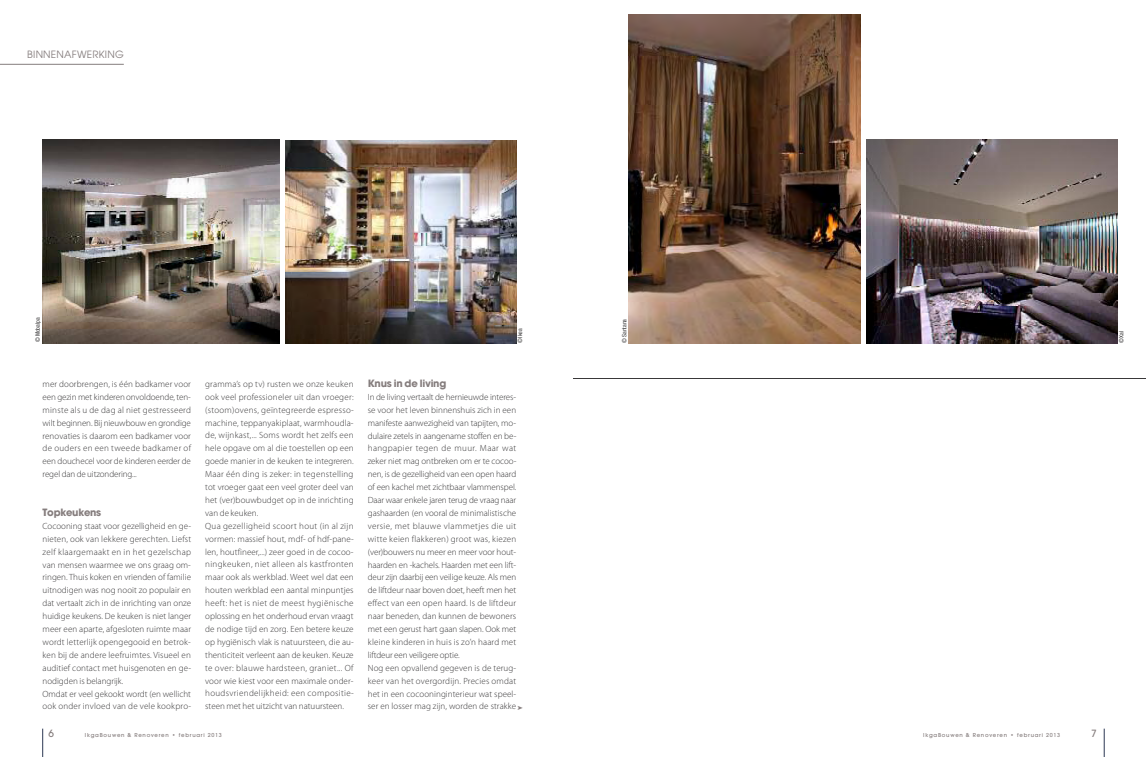
<style>
.page{position:relative;width:1146px;height:757px;background:#fff}
.page>*{position:absolute;margin:0;border:0;box-sizing:border-box;transform-origin:0 0}
.t1{font:500 11px "Avant Gard";color:#857d7d}
.t2{font:700 10px "Avant Garde LT";letter-spacing:-.025em;color:#857d7d}
.t3{font:10px "Avant Garde";letter-spacing:.025em;color:#857d7d}
.t4{font:300 9px/12.9px "Myriad Pro";letter-spacing:.005em;color:#393839}
.t5{font:500 6px "Avant Gard";letter-spacing:.125em;color:#857d7d}
.t6{font:condensed 6px "Helvetica Neue";color:#393839}
</style>
<div class="page">
<svg style="left:1103px;top:729px;width:1px;height:28px"></svg>
<svg style="left:42px;top:729px;width:1px;height:28px"></svg>
<hr style="left:0;top:64px;width:124px;height:1px;background:#857d7d">
<img style="left:43px;top:140px;width:236px;height:204px">
<img style="left:285px;top:141px;width:231px;height:203px">
<hr style="left:573px;top:378px;width:572px;height:1px;background:#393839">
<img style="left:629px;top:14px;width:231px;height:330px">
<img style="left:866px;top:140px;width:251px;height:204px">
<p class="t3" style="left:27px;top:49px;width:98px">BINNENAFWERKING</p>
<p class="t6" style="left:36px;top:342px;width:26px;rotate:-90deg">© Mobalpa</p>
<p class="t6" style="left:517px;top:343px;width:17px;rotate:-90deg">© Ikea</p>
<p class="t6" style="left:622px;top:343px;width:26px;rotate:-90deg">© Santana</p>
<p class="t4" style="left:43px;top:378px;width:150px;text-align:justify">mer doorbrengen, is één badkamer voor een gezin met kinderen onvoldoende, ten&shy;minste als u de dag al niet gestresseerd wilt beginnen. Bij nieuwbouw en grondige renovaties is daarom een badkamer voor de ouders en een tweede badkamer of een douchecel voor de kinderen eerder de regel dan de uitzondering...</p>
<p class="t2" style="left:43px;top:508px;width:60px">Topkeukens</p>
<p class="t4" style="left:43px;top:520px;width:150px">Cocooning staat voor gezelligheid en ge&shy;nieten, ook van lekkere gerechten. Liefst zelf klaargemaakt en in het gezelschap van mensen waarmee we ons graag om&shy;ringen. Thuis koken en vrienden of familie uitnodigen was nog nooit zo populair en dat vertaalt zich in de inrichting van onze huidige keukens. De keuken is niet langer meer een aparte, afgesloten ruimte maar wordt letterlijk opengegooid en betrok&shy;ken bij de andere leefruimtes. Visueel en auditief contact met huisgenoten en ge&shy;nodigden is belangrijk.<br>Omdat er veel gekookt wordt (en wellicht ook onder invloed van de vele kookpro-</p>
<p class="t4" style="left:205px;top:378px;width:150px">gramma’s op tv) rusten we onze keuken ook veel professioneler uit dan vroeger: (stoom)ovens, geïntegreerde espresso&shy;machine, teppanyakiplaat, warmhoudla&shy;de, wijnkast,... Soms wordt het zelfs een hele opgave om al die toestellen op een goede manier in de keuken te integreren.<br>Maar één ding is zeker: in tegenstelling tot vroeger gaat een veel groter deel van het (ver)bouwbudget op in de inrichting van de keuken.<br>Qua gezelligheid scoort hout (in al zijn vormen: massief hout, mdf- of hdf-pane&shy;len, houtfineer,...) zeer goed in de cocoo&shy;ningkeuken, niet alleen als kastfronten maar ook als werkblad. Weet wel dat een houten werkblad een aantal minpuntjes heeft: het is niet de meest hygiënische oplossing en het onderhoud ervan vraagt de nodige tijd en zorg. Een betere keuze op hygiënisch vlak is natuursteen, die au&shy;thenticiteit verleent aan de keuken. Keuze te over: blauwe hardsteen, graniet... Of voor wie kiest voor een maximale onder&shy;houdsvriendelijkheid: een compositie&shy;steen met het uitzicht van natuursteen.</p>
<p class="t2" style="left:368px;top:379px;width:80px">Knus in de living</p>
<p class="t4" style="left:368px;top:391px;width:150px">In de living vertaalt de hernieuwde interes&shy;se voor het leven binnenshuis zich in een manifeste aanwezigheid van tapijten, mo&shy;dulaire zetels in aangename stoffen en be&shy;hangpapier tegen de muur. Maar wat zeker niet mag ontbreken om er te cocoo&shy;nen, is de gezelligheid van een open haard of een kachel met zichtbaar vlammenspel.<br>Daar waar enkele jaren terug de vraag naar gashaarden (en vooral de minimalistische versie, met blauwe vlammetjes die uit witte keien flakkeren) groot was, kiezen (ver)bouwers nu meer en meer voor hout&shy;haarden en -kachels. Haarden met een lift&shy;deur zijn daarbij een veilige keuze. Als men de liftdeur naar boven doet, heeft men het effect van een open haard. Is de liftdeur naar beneden, dan kunnen de bewoners met een gerust hart gaan slapen. Ook met kleine kinderen in huis is zo’n haard met liftdeur een veiligere optie.<br>Nog een opvallend gegeven is de terug&shy;keer van het overgordijn. Precies omdat het in een cocooninginterieur wat speel&shy;ser en losser mag zijn, worden de strakke</p>
<p class="t1" style="left:48px;top:727px;width:7px">6</p>
<p class="t5" style="left:85px;top:732px;width:138px">IkgaBouwen &amp; Renoveren • februari 2013</p>
<p class="t6" style="left:1118px;top:343px;width:14px;rotate:-90deg">© Xal</p>
<p class="t5" style="left:923px;top:732px;width:138px">IkgaBouwen &amp; Renoveren • februari 2013</p>
<p class="t1" style="left:1090px;top:727px;width:7px">7</p>
</div>
